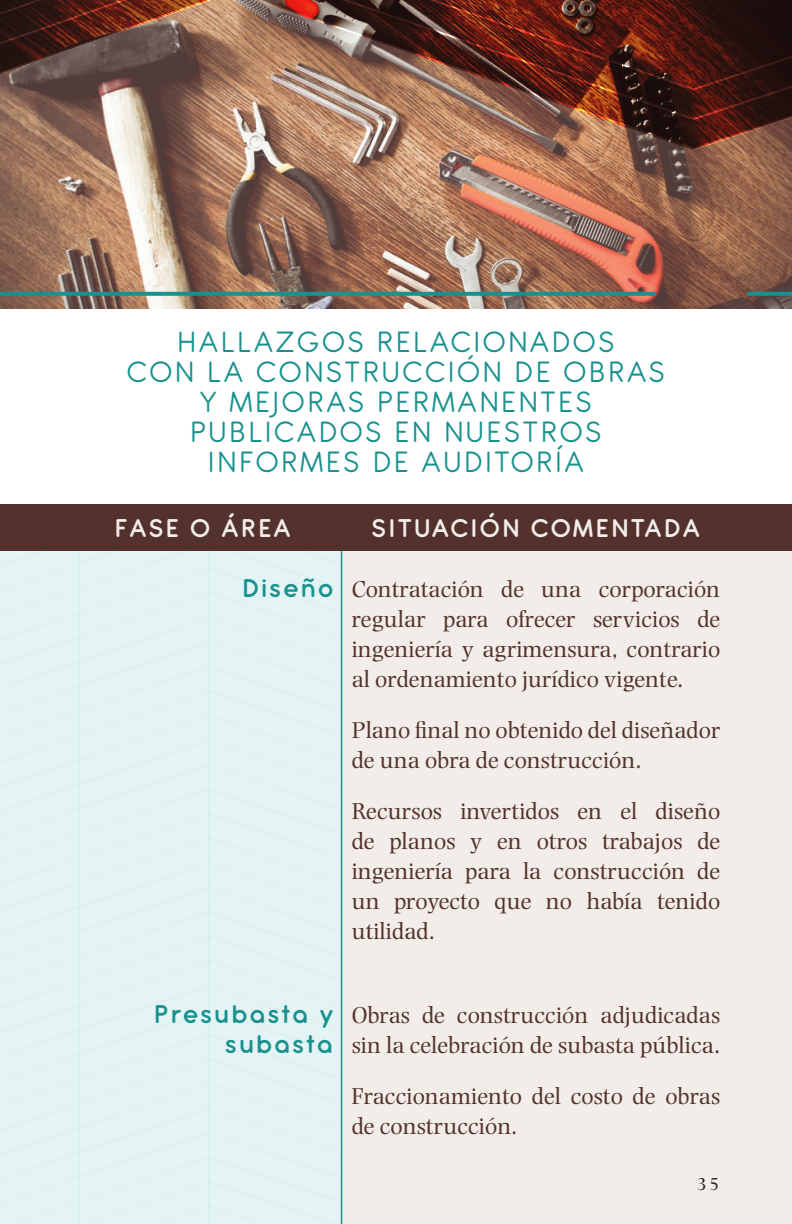
<style>
.page{position:relative;width:792px;height:1224px;background:#fff}
.page>*{position:absolute;margin:0;border:0;box-sizing:border-box;transform-origin:0 0}
.Heading___TOC{font:32px/30px "Antipasto Pro";letter-spacing:.1em;color:#19918e;text-align:center}
.Heading___TOC-2{font:600 28px "Antipasto Pro";letter-spacing:.1em;color:#f2ede9}
.Heading___TOC-3{font:600 28px/30px "Antipasto Pro";letter-spacing:.1em;color:#19918e;text-align:right}
.Texto{font:24px/30px "Photina MT Std";color:#53322d}
.Heading___TOC-4{font:18px "Photina MT Std";color:#231f20}
</style>
<div class="page">
<div style="left:341px;top:534px;width:451px;height:690px;background:#f2ede9"></div>
<img style="left:0;top:151px;width:792px;height:158px">
<svg style="left:0;top:121px;width:792px;height:30px;background:#9d7661"></svg>
<img style="left:0;top:91px;width:792px;height:30px">
<svg style="left:0;top:0;width:792px;height:91px;background:#663c31"></svg>
<svg style="left:0;top:292px;width:655px;height:4px;background:#1f8f8b"></svg>
<svg style="left:747px;top:292px;width:45px;height:4px"></svg>
<hr style="left:341px;top:551px;width:1px;height:673px;background:#19918e">
<div style="left:0;top:505px;width:792px;height:46px;background:#53322d"></div>
<svg style="left:0;top:504px;width:340px;height:720px;background:#d9e7e7"></svg>
<p class="Heading___TOC" style="left:127px;top:328px;width:539px">HALLAZGOS RELACIONADOS<br>CON LA CONSTRUCCIÓN DE OBRAS<br>Y MEJORAS PERMANENTES<br>PUBLICADOS EN NUESTROS<br>INFORMES DE AUDITORÍA</p>
<p class="Heading___TOC-2" style="left:115px;top:511px;width:177px">FASE O ÁREA</p>
<p class="Heading___TOC-2" style="left:372px;top:511px;width:329px">SITUACIÓN COMENTADA</p>
<p class="Heading___TOC-3" style="left:243px;top:574px;width:92px">Diseño</p>
<p class="Texto" style="left:352px;top:574px;width:370px;text-align:justify">Contratación de una corporación regular para ofrecer servicios de ingeniería y agrimensura, contrario al ordenamiento jurídico vigente.</p>
<p class="Texto" style="left:352px;top:715px;width:370px">Plano final no obtenido del diseñador de una obra de construcción.</p>
<p class="Texto" style="left:352px;top:796px;width:370px;text-align:justify">Recursos invertidos en el diseño de planos y en otros trabajos de ingeniería para la construcción de un proyecto que no había tenido utilidad.</p>
<p class="Heading___TOC-3" style="left:154px;top:1000px;width:180px">Presubasta y subasta</p>
<p class="Texto" style="left:352px;top:1000px;width:370px">Obras de construcción adjudicadas sin la celebración de subasta pública.</p>
<p class="Texto" style="left:352px;top:1081px;width:370px">Fraccionamiento del costo de obras de construcción.</p>
<p class="Heading___TOC-4" style="left:696px;top:1174px;width:24px">35</p>
</div>
